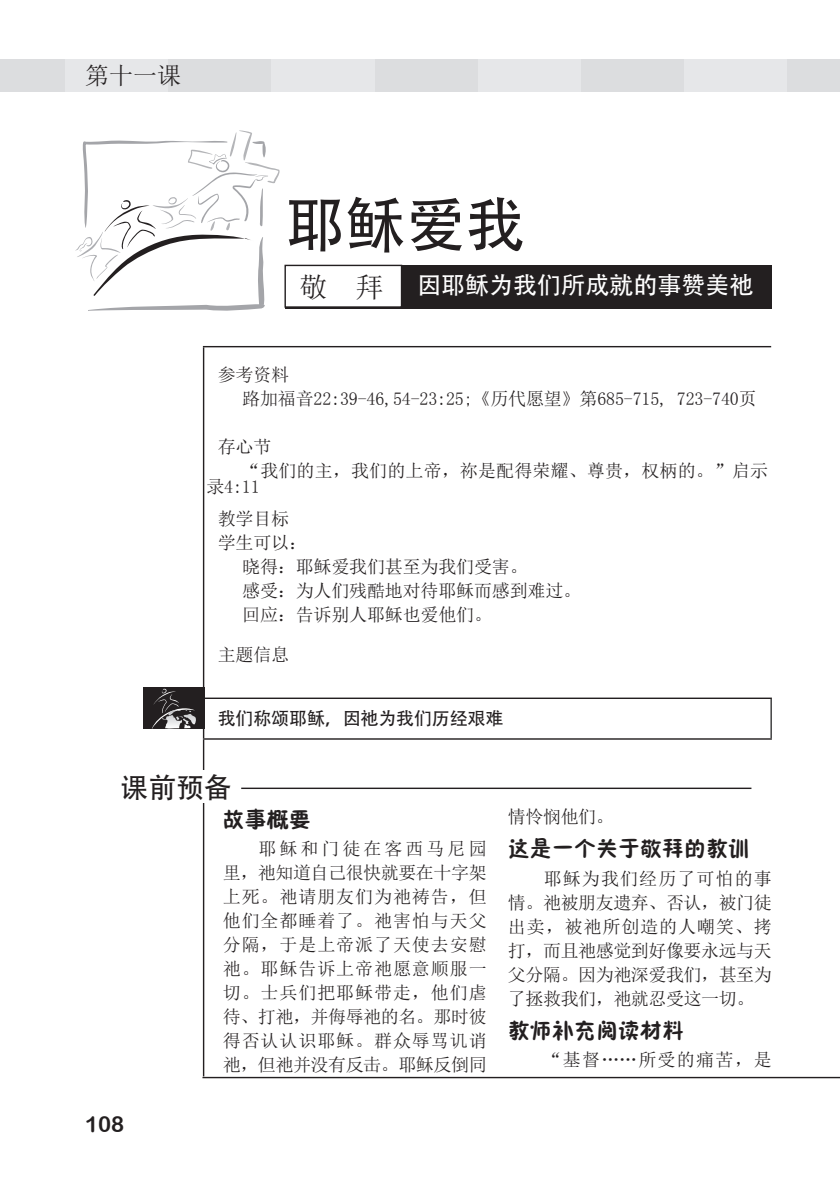
<style>
.page{position:relative;width:840px;height:1191px;background:#fff}
.page>*{position:absolute;margin:0;border:0;box-sizing:border-box;transform-origin:0 0}
.大標{font:60px "Adobe Heiti Std";color:#231f20}
.內文{font:28px "Adobe Heiti Std";color:#231f20}
.t1{font:24px "Adobe Heiti Std";color:#fff}
.t2{font:24px "Sim Sun";color:#231f20}
.总结{font:22px "FZSEJW GB1 0";color:#231f20}
.t3{font:22px "Arial Rounded MT Bold";color:#231f20}
.內文空前字{font:18px/24px "Sim Sun";letter-spacing:-.01em;color:#231f20;text-align:justify}
.框內內文{font:18px "Sim Sun";letter-spacing:-.01em;color:#231f20}
.內文小字{font:18px "Adobe Heiti Std";letter-spacing:-.01em;color:#231f20}
.s1{font-family:"Sim Sun";font-size:28px;color:#231f20}
</style>
<div class="page">
<div style="left:0;top:60px;width:66px;height:32px;background:#dcdddf"></div>
<div style="left:66px;top:60px;width:103px;height:32px;background:#e6e7e9"></div>
<div style="left:169px;top:60px;width:103px;height:32px;background:#dcdddf"></div>
<div style="left:272px;top:60px;width:103px;height:32px;background:#e6e7e9"></div>
<div style="left:375px;top:60px;width:103px;height:32px;background:#dcdddf"></div>
<div style="left:478px;top:60px;width:103px;height:32px;background:#e6e7e9"></div>
<div style="left:581px;top:60px;width:103px;height:32px;background:#dcdddf"></div>
<div style="left:684px;top:60px;width:103px;height:32px;background:#e6e7e9"></div>
<div style="left:787px;top:60px;width:52px;height:32px;background:#dcdddf"></div>
<svg style="left:75px;top:130px;width:204px;height:181px"></svg>
<div style="left:285px;top:265px;width:486px;height:43px;background:#231f20"></div>
<div style="left:285px;top:265px;width:116px;height:42px;background:#fff"></div>
<div style="left:284px;top:265px;width:118px;height:43px;border:1px solid #231f20"></div>
<hr style="left:203px;top:699px;width:1px;height:39px;background:#231f20">
<hr style="left:203px;top:738px;width:568px;height:1px;background:#231f20">
<hr style="left:770px;top:699px;width:1px;height:39px;background:#373738">
<hr style="left:203px;top:346px;width:567px;height:1px;background:#231f20">
<hr style="left:203px;top:347px;width:1px;height:350px;background:#231f20">
<hr style="left:203px;top:697px;width:568px;height:2px;background:#231f20">
<hr style="left:203px;top:739px;width:1px;height:337px;background:#231f20">
<div style="left:85px;top:770px;width:282px;height:32px;background:#fff"></div>
<hr style="left:241px;top:787px;width:510px;height:2px;background:#231f20">
<hr style="left:202px;top:1076px;width:637px;height:2px;background:#231f20">
<div style="left:143px;top:687px;width:61px;height:41px;background:#231f20"></div>
<svg style="left:152px;top:688px;width:44px;height:41px"></svg>
<h3 class="t2" style="left:85px;top:64px;width:97px">第十一课</h3>
<p class="大標" style="left:285px;top:189px;width:302px">耶稣爱我　</p>
<h3 class="t1" style="left:299px;top:271px;width:455px"><span class="s1">敬　拜</span> 因耶稣为我们所成就的事赞美祂</h3>
<p class="框內內文" style="left:218px;top:365px;width:73px">参考资料</p>
<p class="內文空前字" style="left:242px;top:386px;width:515px">路加福音22:39-46,54-23:25;《历代愿望》第685-715, 723-740页</p>
<p class="框內內文" style="left:218px;top:437px;width:55px">存心节</p>
<p class="內文空前字" style="left:206px;top:462px;width:563px;line-height:16px;text-indent:36px">“我们的主，我们的上帝，祢是配得荣耀、尊贵，权柄的。”启示录4:11</p>
<p class="框內內文" style="left:218px;top:509px;width:73px">教学目标</p>
<p class="框內內文" style="left:218px;top:533px;width:91px">学生可以：</p>
<p class="內文空前字" style="left:242px;top:554px;width:287px">晓得：耶稣爱我们甚至为我们受害。</p>
<p class="內文空前字" style="left:242px;top:578px;width:340px">感受：为人们残酷地对待耶稣而感到难过。</p>
<p class="內文空前字" style="left:242px;top:602px;width:251px">回应：告诉别人耶稣也爱他们。</p>
<p class="框內內文" style="left:218px;top:645px;width:73px">主题信息</p>
<p class="內文小字" style="left:218px;top:708px;width:287px">我们称颂耶稣，因祂为我们历经艰难</p>
<p class="內文" style="left:120px;top:770px;width:113px">课前预备</p>
<p class="总结" style="left:223px;top:807px;width:89px">故事概要</p>
<p class="內文空前字" style="left:223px;top:836px;width:265px;text-indent:36px">耶稣和门徒在客西马尼园里，祂知道自己很快就要在十字架上死。祂请朋友们为祂祷告，但他们全都睡着了。祂害怕与天父分隔，于是上帝派了天使去安慰祂。耶稣告诉上帝祂愿意顺服一切。士兵们把耶稣带走，他们虐待、打祂，并侮辱祂的名。那时彼得否认认识耶稣。群众辱骂讥诮祂，但祂并没有反击。耶稣反倒同</p>
<p class="t3" style="left:85px;top:1110px;width:41px">108</p>
<p class="內文空前字" style="left:507px;top:804px;width:107px">情怜悯他们。</p>
<p class="总结" style="left:507px;top:836px;width:243px">这是一个关于敬拜的教训</p>
<p class="內文空前字" style="left:507px;top:866px;width:265px;text-indent:36px">耶稣为我们经历了可怕的事情。祂被朋友遗弃、否认，被门徒出卖，被祂所创造的人嘲笑、拷打，而且祂感觉到好像要永远与天父分隔。因为祂深爱我们，甚至为了拯救我们，祂就忍受这一切。</p>
<p class="总结" style="left:507px;top:1018px;width:177px">教师补充阅读材料</p>
<p class="內文空前字" style="left:543px;top:1047px;width:229px">“基督……所受的痛苦，是</p>
</div>
